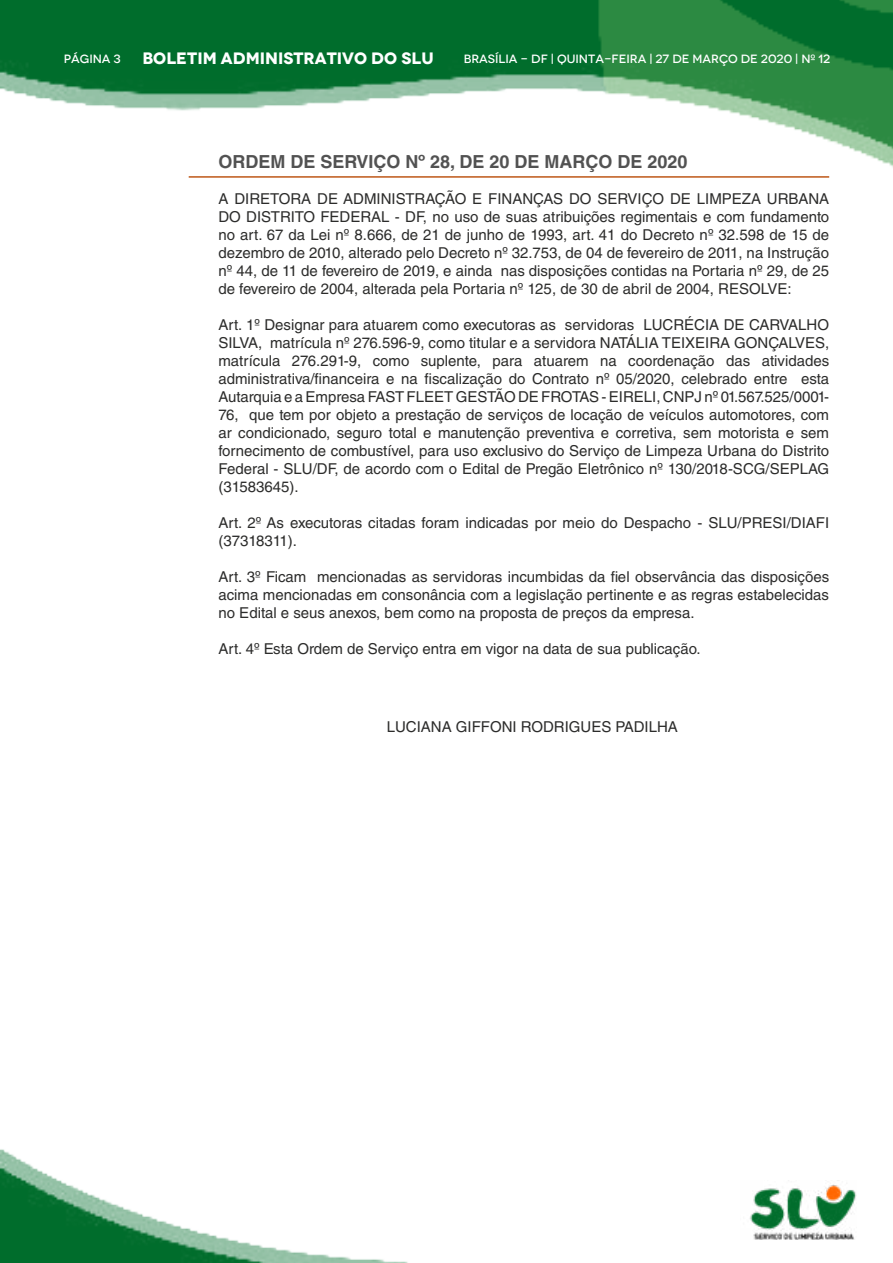
<style>
.page{position:relative;width:893px;height:1263px;background:#fff}
.page>*{position:absolute;margin:0;border:0;box-sizing:border-box;transform-origin:0 0}
.t1{font:700 18px "Helvetica LT Std";color:#525252}
.t2{font:700 expanded 16.5px "Novecento";color:#fff}
.t3{font:15px/18px "Helvetica LT Std";color:#2c2c2b;text-align:justify}
.t4{font:500 expanded 12px "Novecento";color:#fff}
</style>
<div class="page">
<img style="left:0;top:0;width:893px;height:1263px">
<img style="left:740px;top:1180px;width:116px;height:59px">
<hr style="left:189px;top:176px;width:640px;height:2px;background:#be5717">
<p class="t4" style="left:64px;top:52px;width:59px">PÁGINA 3</p>
<p class="t2" style="left:142px;top:47px;width:293px">BOLETIM ADMINISTRATIVO DO SLU</p>
<p class="t4" style="left:464px;top:52px;width:368px">BRASÍLIA - DF | QUINTA-FEIRA | 27 DE MARÇO DE 2020 | Nº 12</p>
<p class="t1" style="left:218px;top:150px;width:471px">ORDEM DE SERVIÇO Nº 28, DE 20 DE MARÇO DE 2020</p>
<p class="t3" style="left:218px;top:189px;width:612px">A DIRETORA DE ADMINISTRAÇÃO E FINANÇAS DO SERVIÇO DE LIMPEZA URBANA DO DISTRITO FEDERAL - DF, no uso de suas atribuições regimentais e com fundamento no art. 67 da Lei nº 8.666, de 21 de junho de 1993, art. 41 do Decreto nº 32.598 de 15 de dezembro de 2010, alterado pelo Decreto nº 32.753, de 04 de fevereiro de 2011, na Instrução nº 44, de 11 de fevereiro de 2019, e ainda nas disposições contidas na Portaria nº 29, de 25 de fevereiro de 2004, alterada pela Portaria nº 125, de 30 de abril de 2004, RESOLVE:</p>
<p class="t3" style="left:218px;top:315px;width:612px">Art. 1º Designar para atuarem como executoras as servidoras LUCRÉCIA DE CARVALHO SILVA, matrícula nº 276.596-9, como titular e a servidora NATÁLIA TEIXEIRA GONÇALVES, matrícula 276.291-9, como suplente, para atuarem na coordenação das atividades administrativa/financeira e na fiscalização do Contrato nº 05/2020, celebrado entre esta Autarquia e a Empresa FAST FLEET GESTÃO DE FROTAS - EIRELI, CNPJ nº 01.567.525/0001- 76, que tem por objeto a prestação de serviços de locação de veículos automotores, com ar condicionado, seguro total e manutenção preventiva e corretiva, sem motorista e sem fornecimento de combustível, para uso exclusivo do Serviço de Limpeza Urbana do Distrito Federal - SLU/DF, de acordo com o Edital de Pregão Eletrônico nº 130/2018-SCG/SEPLAG (31583645).</p>
<p class="t3" style="left:218px;top:513px;width:612px">Art. 2º As executoras citadas foram indicadas por meio do Despacho - SLU/PRESI/DIAFI (37318311).</p>
<p class="t3" style="left:218px;top:567px;width:612px">Art. 3º Ficam mencionadas as servidoras incumbidas da fiel observância das disposições acima mencionadas em consonância com a legislação pertinente e as regras estabelecidas no Edital e seus anexos, bem como na proposta de preços da empresa.</p>
<p class="t3" style="left:218px;top:639px;width:484px">Art. 4º Esta Ordem de Serviço entra em vigor na data de sua publicação.</p>
<p class="t3" style="left:387px;top:718px;width:293px">LUCIANA GIFFONI RODRIGUES PADILHA</p>
</div>
